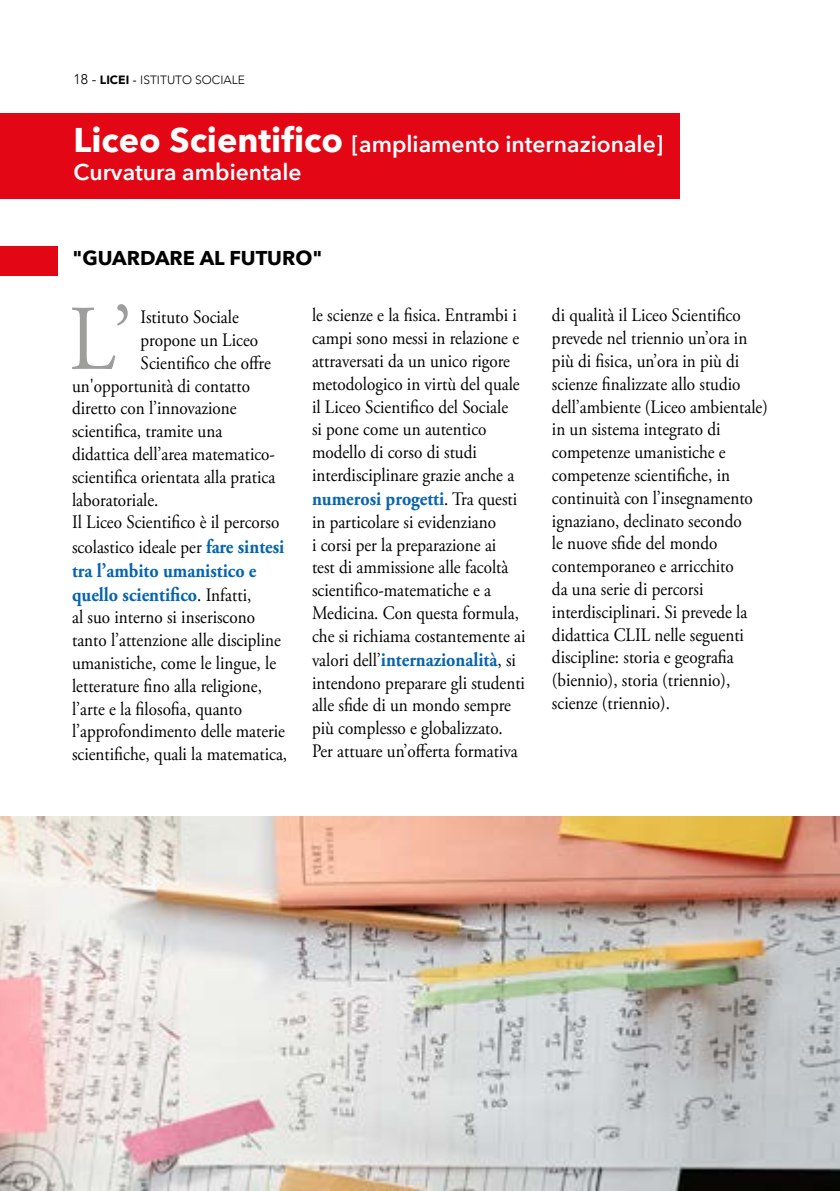
<style>
.page{position:relative;width:840px;height:1191px;background:#fff}
.page>*{position:absolute;margin:0;border:0;box-sizing:border-box;transform-origin:0 0}
.t1{font:92.4px "Adobe Garamond Pro";color:#9d9d9c;scale:.9 1}
.t2{font:600 22.8px/28.8px "Avenir Next";color:#fff}
.t3{font:700 20px/24px "Adobe Garamond Pro";color:#0564ad;scale:.9 1}
.t4{font:700 20px "Avenir Next";color:#000}
.t5{font:19px/22.8px "Adobe Garamond Pro";color:#000;scale:.9 1}
.t6{font:300 12px "Avenir";color:#000}
.s1{font-size:14px}
.s2{font-weight:900}
.s3{font-weight:500}
.s4{font-weight:700;font-size:34.2px}
.s5{font-weight:700;font-size:20px;color:#0564ad}
.s6{font-weight:400;font-size:19px;color:#000}
</style>
<div class="page">
<div style="left:0;top:113px;width:679px;height:85px;background:#e30614"></div>
<div style="left:0;top:246px;width:57px;height:30px;background:#e30614"></div>
<img style="left:0;top:816px;width:839px;height:375px">
<p class="t6" style="left:73px;top:72px;width:173px"><span class="s1">18 -</span> <span class="s2">LICEI</span> <span class="s3">-</span> ISTITUTO SOCIALE</p>
<p class="t2" style="left:73px;top:129px;width:591px"><span class="s4">Liceo Scientifico</span> [ampliamento internazionale]<br>Curvatura ambientale</p>
<p class="t4" style="left:72px;top:241px;width:251px">"GUARDARE AL FUTURO"</p>
<h1 class="t1" style="left:69px;top:284px;width:72px">L’</h1>
<p class="t5" style="left:140px;top:306px;width:110px">Istituto Sociale</p>
<p class="t5" style="left:140px;top:329px;width:132px">propone un Liceo</p>
<p class="t5" style="left:140px;top:352px;width:146px">Scientifico che offre</p>
<p class="t5" style="left:72px;top:375px;width:199px">un'opportunità di contatto</p>
<p class="t5" style="left:72px;top:398px;width:184px">diretto con l’innovazione</p>
<p class="t5" style="left:72px;top:420px;width:168px">scientifica, tramite una</p>
<p class="t5" style="left:72px;top:443px;width:227px">didattica dell’area matematico-</p>
<p class="t5" style="left:72px;top:466px;width:227px">scientifica orientata alla pratica</p>
<p class="t5" style="left:72px;top:489px;width:97px">laboratoriale.</p>
<p class="t5" style="left:72px;top:512px;width:232px">Il Liceo Scientifico è il percorso</p>
<p class="t5" style="left:72px;top:536px;width:237px">scolastico ideale per <span class="s5">fare sintesi</span></p>
<p class="t3" style="left:72px;top:558px;width:206px">tra l’ambito umanistico e quello scientifico<span class="s6">. Infatti,</span></p>
<p class="t5" style="left:72px;top:606px;width:240px">al suo interno si inseriscono tanto l’attenzione alle discipline umanistiche, come le lingue, le letterature fino alla religione, l’arte e la filosofia, quanto l’approfondimento delle materie scientifiche, quali la matematica,</p>
<p class="t5" style="left:312px;top:304px;width:232px">le scienze e la fisica. Entrambi i campi sono messi in relazione e attraversati da un unico rigore metodologico in virtù del quale il Liceo Scientifico del Sociale si pone come un autentico modello di corso di studi interdisciplinare grazie anche a</p>
<p class="t3" style="left:312px;top:487px;width:229px">numerosi progetti<span class="s6">. Tra questi</span></p>
<p class="t5" style="left:312px;top:511px;width:238px">in particolare si evidenziano<br>i corsi per la preparazione ai<br>test di ammissione alle facoltà scientifico-matematiche e a<br>Medicina. Con questa formula, che si richiama costantemente ai</p>
<p class="t3" style="left:312px;top:648px;width:228px"><span class="s6">valori dell’</span>internazionalità<span class="s6">, si</span></p>
<p class="t5" style="left:312px;top:672px;width:238px">intendono preparare gli studenti alle sfide di un mondo sempre più complesso e globalizzato.<br>Per attuare un’offerta formativa</p>
<p class="t5" style="left:551px;top:304px;width:241px">di qualità il Liceo Scientifico prevede nel triennio un’ora in più di fisica, un’ora in più di scienze finalizzate allo studio dell’ambiente (Liceo ambientale) in un sistema integrato di competenze umanistiche e competenze scientifiche, in continuità con l’insegnamento ignaziano, declinato secondo<br>le nuove sfide del mondo contemporaneo e arricchito<br>da una serie di percorsi interdisciplinari. Si prevede la didattica CLIL nelle seguenti discipline: storia e geografia (biennio), storia (triennio), scienze (triennio).</p>
</div>
